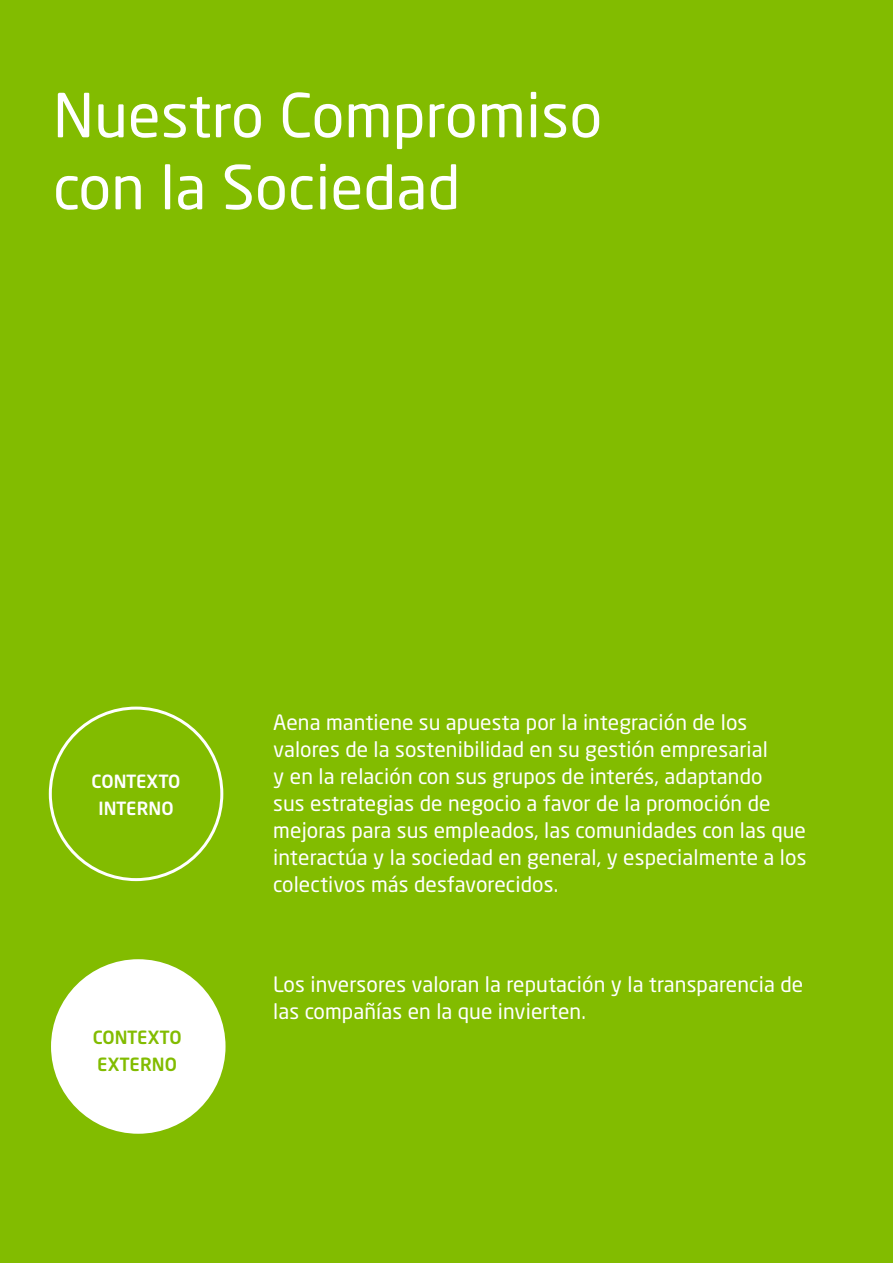
<style>
.page{position:relative;width:893px;height:1263px;background:#82bc00}
.page>*{position:absolute;margin:0;border:0;box-sizing:border-box;transform-origin:0 0}
.t1{font:60px/72px "Neo Sans Std";letter-spacing:.005em;color:#fff}
.t2{font:21px/27px "Neo Sans Std";letter-spacing:.005em;color:#fff}
.t3{font:500 18px/27px "Neo Sans Std";letter-spacing:.005em;color:#fff;text-align:center}
.t4{font:500 18px/27px "Neo Sans Std";letter-spacing:.005em;color:#82bc00}
</style>
<div class="page">
<div style="left:53px;top:961px;width:171px;height:171px;background:#fff;border-radius:50%"></div>
<h1 class="t1" style="left:53px;top:78px;width:550px">Nuestro Compromiso con la Sociedad</h1>
<p class="t3" style="left:92px;top:767px;width:90px">CONTEXTO<br>INTERNO</p>
<p class="t4" style="left:93px;top:1023px;width:90px">CONTEXTO<br>EXTERNO</p>
<p class="t2" style="left:273px;top:708px;width:535px">Aena mantiene su apuesta por la integración de los valores de la sostenibilidad en su gestión empresarial<br>y en la relación con sus grupos de interés, adaptando<br>sus estrategias de negocio a favor de la promoción de mejoras para sus empleados, las comunidades con las que interactúa y la sociedad en general, y especialmente a los colectivos más desfavorecidos.</p>
<p class="t2" style="left:273px;top:970px;width:531px">Los inversores valoran la reputación y la transparencia de las compañías en la que invierten.</p>
</div>
